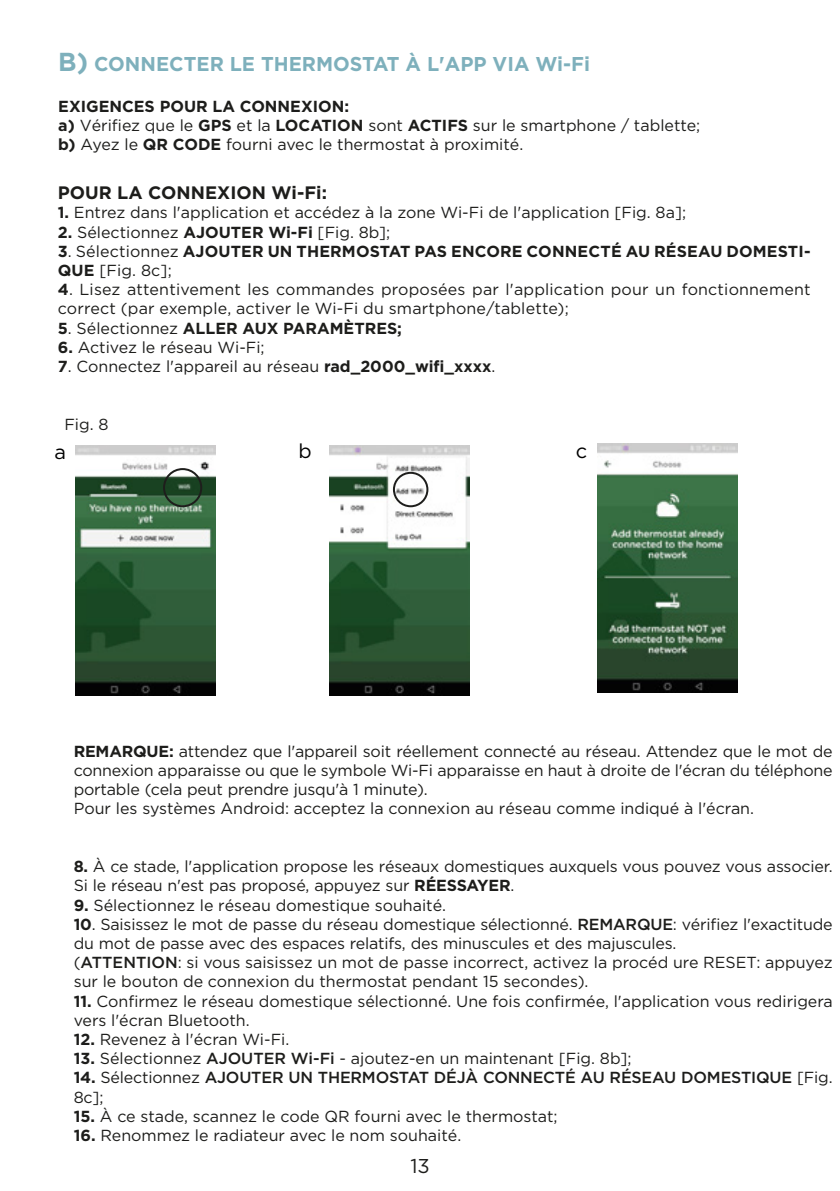
<style>
.page{position:relative;width:840px;height:1191px;background:#fff}
.page>*{position:absolute;margin:0;border:0;box-sizing:border-box;transform-origin:0 0}
.t1{font:700 20px "Gotham Pro";color:#7eb0bc}
.t2{font:20px "Gotham Pro";color:#010101}
.t3{font:20px "Gotham Pro";color:#1d1d1b}
.t4{font:700 18px "Gotham Pro";color:#1d1d1b}
.t5{font:16px/19.2px "Gotham Pro";letter-spacing:-.005em;color:#1d1d1b}
.t6{font:700 16px/19.2px "Gotham Pro";letter-spacing:.01em;color:#1d1d1b}
.t7{font:500 16px/19.2px "Gotham Pro";letter-spacing:-.01em;color:#1d1d1b}
.t8{font:16px "Gotham Pro";color:#1e1e1c}
.s1{font-size:26px}
.s2{font-weight:700}
.s3{font-weight:400}
.s4{font-weight:500}
</style>
<div class="page">
<img style="left:75px;top:445px;width:141px;height:250px">
<img style="left:329px;top:445px;width:140px;height:250px">
<img style="left:597px;top:443px;width:140px;height:250px">
<div style="left:163px;top:468px;width:39px;height:39px;border:2px solid #1e1e1c;border-radius:50%"></div>
<div style="left:393px;top:472px;width:35px;height:35px;border:2px solid #1e1e1c;border-radius:50%"></div>
<p class="t1" style="left:58px;top:52px;width:533px"><span class="s1">B)</span> CONNECTER LE THERMOSTAT À L'APP VIA Wi-Fi</p>
<p class="t5" style="left:58px;top:96px;width:643px"><span class="s2">EXIGENCES POUR LA CONNEXION:<br>a)</span> Vérifiez que le <span class="s2">GPS</span> et la <span class="s2">LOCATION</span> sont <span class="s2">ACTIFS</span> sur le smartphone / tablette; <span class="s2">b)</span> Ayez le <span class="s2">QR CODE</span> fourni avec le thermostat à proximité.</p>
<p class="t4" style="left:58px;top:182px;width:270px">POUR LA CONNEXION Wi-Fi:</p>
<p class="t5" style="left:58px;top:203px;width:629px"><span class="s2">1.</span> Entrez dans l'application et accédez à la zone Wi-Fi de l'application [Fig. 8a];</p>
<p class="t5" style="left:58px;top:222px;width:334px"><span class="s2">2.</span> Sélectionnez <span class="s2">AJOUTER Wi-Fi</span> [Fig. 8b];</p>
<p class="t6" style="left:58px;top:241px;width:753px">3<span class="s3">. Sélectionnez</span> AJOUTER UN THERMOSTAT PAS ENCORE CONNECTÉ AU RÉSEAU DOMESTI-<br>QUE <span class="s3">[Fig. 8c];</span></p>
<p class="t5" style="left:58px;top:280px;width:753px"><span class="s2">4</span>. Lisez attentivement les commandes proposées par l'application pour un fonctionnement correct (par exemple, activer le Wi-Fi du smartphone/tablette);</p>
<p class="t6" style="left:58px;top:318px;width:345px">5<span class="s3">. Sélectionnez</span> ALLER AUX PARAMÈTRES;</p>
<p class="t5" style="left:58px;top:337px;width:208px"><span class="s2">6.</span> Activez le réseau Wi-Fi;</p>
<p class="t5" style="left:58px;top:357px;width:439px"><span class="s2">7</span>. Connectez l'appareil au réseau <span class="s2">rad_2000_wifi_xxxx</span>.</p>
<p class="t8" style="left:64px;top:415px;width:46px">Fig. 8</p>
<p class="t2" style="left:55px;top:440px;width:13px">a</p>
<p class="t2" style="left:298px;top:440px;width:15px">b</p>
<p class="t2" style="left:575px;top:440px;width:13px">c</p>
<p class="t5" style="left:74px;top:741px;width:760px"><span class="s2">REMARQUE:</span> attendez que l'appareil soit réellement connecté au réseau. Attendez que le mot de connexion apparaisse ou que le symbole Wi-Fi apparaisse en haut à droite de l'écran du téléphone portable (cela peut prendre jusqu'à 1 minute).<br>Pour les systèmes Android: acceptez la connexion au réseau comme indiqué à l'écran.</p>
<p class="t5" style="left:74px;top:856px;width:760px"><span class="s2">8.</span> À ce stade, l'application propose les réseaux domestiques auxquels vous pouvez vous associer.<br>Si le réseau n'est pas proposé, appuyez sur <span class="s2">RÉESSAYER</span>.</p>
<p class="t5" style="left:74px;top:895px;width:373px"><span class="s2">9.</span> Sélectionnez le réseau domestique souhaité.</p>
<p class="t5" style="left:74px;top:914px;width:760px"><span class="s2">10</span>. Saisissez le mot de passe du réseau domestique sélectionné. <span class="s4">REMARQUE</span>: vérifiez l'exactitude du mot de passe avec des espaces relatifs, des minuscules et des majuscules.<br>(<span class="s4">ATTENTION</span>: si vous saisissez un mot de passe incorrect, activez la procéd ure RESET: appuyez sur le bouton de connexion du thermostat pendant 15 secondes).</p>
<p class="t5" style="left:74px;top:991px;width:760px"><span class="s2">11.</span> Confirmez le réseau domestique sélectionné. Une fois confirmée, l'application vous redirigera vers l'écran Bluetooth.</p>
<p class="t5" style="left:74px;top:1029px;width:217px"><span class="s2">12.</span> Revenez à l'écran Wi-Fi.</p>
<p class="t5" style="left:74px;top:1048px;width:559px"><span class="s2">13.</span> Sélectionnez <span class="s4">AJOUTER Wi-Fi</span> - ajoutez-en un maintenant [Fig. 8b];</p>
<p class="t7" style="left:74px;top:1067px;width:760px"><span class="s2">14.</span> <span class="s3">Sélectionnez</span> AJOUTER UN THERMOSTAT DÉJÀ CONNECTÉ AU RÉSEAU DOMESTIQUE <span class="s3">[Fig.<br>8c];</span></p>
<p class="t5" style="left:74px;top:1106px;width:485px"><span class="s2">15.</span> À ce stade, scannez le code QR fourni avec le thermostat;</p>
<p class="t5" style="left:74px;top:1125px;width:389px"><span class="s2">16.</span> Renommez le radiateur avec le nom souhaité.</p>
<p class="t3" style="left:410px;top:1154px;width:21px">13</p>
</div>
